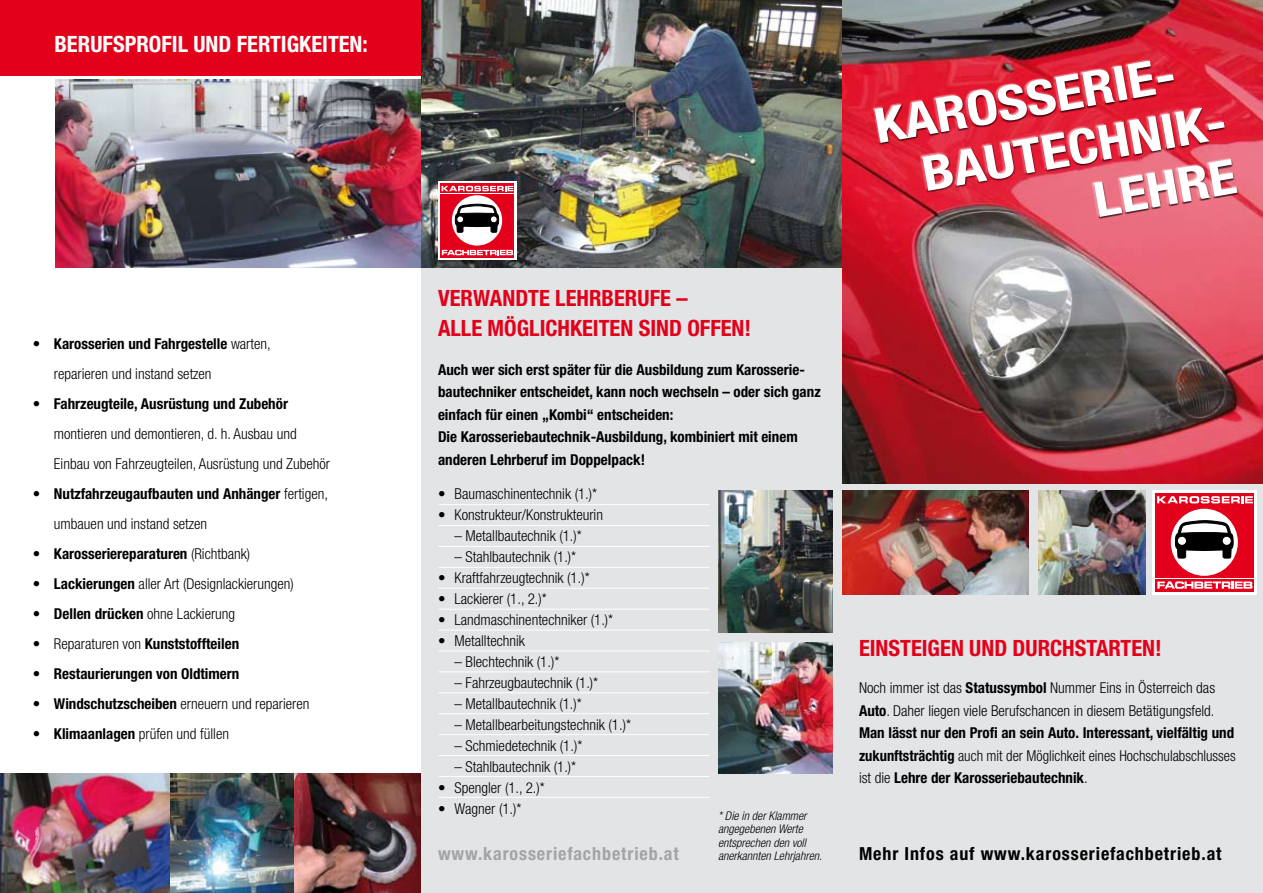
<style>
.page{position:relative;width:1263px;height:893px;background:#fff}
.page>*{position:absolute;margin:0;border:0;box-sizing:border-box;transform-origin:0 0}
.t1{font:700 condensed 48px/55.5px "Helvetica Neue";color:#fff;scale:1.18 1}
.t2{font:700 condensed 22.5px/30px "Helvetica Neue";color:#e2001a}
.t3{font:700 condensed 22.5px "Helvetica Neue";color:#fff}
.t4{font:700 condensed 18px "Helvetica Neue";letter-spacing:.05em;color:#000}
.t5{font:700 condensed 18px "Helvetica Neue";letter-spacing:.05em;color:#a3a4a6}
.t6{font:300 condensed 15px/30px "Helvetica Neue";color:#000}
.t7{font:700 condensed 15px/22.5px "Helvetica Neue";color:#000}
.t8{font:italic 300 condensed 12px/13.5px "Helvetica Neue";color:#000}
.s1{font-weight:700}
.s2{font-weight:300}
</style>
<div class="page">
<div style="left:842px;top:0;width:421px;height:893px;background:#e3e4e5"></div>
<img style="left:842px;top:0;width:421px;height:484px">
<img style="left:873px;top:49px;width:367px;height:206px">
<div style="left:1152px;top:490px;width:105px;height:105px;background:#fff"></div>
<svg style="left:1155px;top:493px;width:99px;height:99px"></svg>
<div style="left:1156px;top:579px;width:98px;height:13px;background:#e2001a"></div>
<svg style="left:1156px;top:493px;width:98px;height:13px"></svg>
<div style="left:1156px;top:507px;width:98px;height:71px;background:#e2001a"></div>
<div style="left:1171px;top:509px;width:67px;height:67px;background:#fff;border-radius:50%"></div>
<svg style="left:1175px;top:520px;width:58px;height:46px"></svg>
<svg style="left:1157px;top:496px;width:96px;height:7px"></svg>
<svg style="left:1157px;top:581px;width:95px;height:8px"></svg>
<img style="left:1038px;top:490px;width:107px;height:105px">
<img style="left:842px;top:490px;width:186px;height:105px">
<div style="left:421px;top:0;width:421px;height:893px;background:#e3e4e5"></div>
<img style="left:421px;top:0;width:421px;height:268px">
<img style="left:719px;top:490px;width:113px;height:143px">
<img style="left:719px;top:642px;width:113px;height:132px">
<svg style="left:438px;top:181px;width:78px;height:79px"></svg>
<svg style="left:440px;top:193px;width:74px;height:55px"></svg>
<svg style="left:440px;top:248px;width:74px;height:10px"></svg>
<svg style="left:440px;top:184px;width:74px;height:9px"></svg>
<div style="left:440px;top:194px;width:74px;height:53px;background:#e2001a"></div>
<svg style="left:452px;top:195px;width:50px;height:51px"></svg>
<svg style="left:455px;top:204px;width:44px;height:34px"></svg>
<svg style="left:442px;top:186px;width:71px;height:5px"></svg>
<svg style="left:442px;top:250px;width:71px;height:5px"></svg>
<div style="left:0;top:0;width:421px;height:76px;background:#e2001a"></div>
<img style="left:0;top:774px;width:170px;height:119px">
<img style="left:170px;top:774px;width:251px;height:119px">
<img style="left:56px;top:80px;width:365px;height:188px">
<hr style="left:438px;top:755px;width:271px;height:1px;background:#fff">
<hr style="left:438px;top:734px;width:271px;height:1px;background:#fff">
<hr style="left:438px;top:713px;width:271px;height:1px;background:#fff">
<hr style="left:438px;top:692px;width:271px;height:1px;background:#fff">
<hr style="left:438px;top:671px;width:271px;height:1px;background:#fff">
<hr style="left:438px;top:651px;width:271px;height:1px;background:#fff">
<hr style="left:438px;top:630px;width:271px;height:1px;background:#fff">
<hr style="left:438px;top:609px;width:271px;height:1px;background:#fff">
<hr style="left:438px;top:588px;width:271px;height:1px;background:#fff">
<hr style="left:438px;top:567px;width:271px;height:1px;background:#fff">
<hr style="left:438px;top:546px;width:271px;height:1px;background:#fff">
<hr style="left:438px;top:525px;width:271px;height:1px;background:#fff">
<hr style="left:438px;top:504px;width:271px;height:1px;background:#fff">
<hr style="left:438px;top:797px;width:271px;height:1px;background:#fff">
<hr style="left:438px;top:776px;width:271px;height:1px;background:#fff">
<h2 class="t3" style="left:54px;top:30px;width:315px">Berufsprofil und Fertigkeiten:</h2>
<p class="t6" style="left:54px;top:329px;width:218px;text-indent:-21px">• <span class="s1">Karosserien und Fahrgestelle</span> warten, reparieren und instand setzen</p>
<p class="t6" style="left:54px;top:389px;width:278px;text-indent:-21px">• <span class="s1">Fahrzeugteile, Ausrüstung und Zubehör </span>montieren und demontieren, d. h. Ausbau und<br>Einbau von Fahrzeugteilen, Ausrüstung und Zubehör</p>
<p class="t6" style="left:54px;top:479px;width:276px;text-indent:-21px">• <span class="s1">Nutzfahrzeugaufbauten und Anhänger</span> fertigen, umbauen und instand setzen</p>
<p class="t7" style="left:33px;top:542px;width:219px"><span class="s2">•</span> Karosseriereparaturen <span class="s2">(Richtbank)</span></p>
<p class="t6" style="left:33px;top:569px;width:262px">• <span class="s1">Lackierungen</span> aller Art (Designlackierungen)</p>
<p class="t6" style="left:33px;top:599px;width:204px">• <span class="s1">Dellen drücken</span> ohne Lackierung</p>
<p class="t7" style="left:33px;top:632px;width:208px"><span class="s2">• Reparaturen von</span> Kunststoffteilen</p>
<p class="t7" style="left:33px;top:662px;width:208px"><span class="s2">•</span> Restaurierungen von Oldtimern</p>
<p class="t6" style="left:33px;top:689px;width:278px">• <span class="s1">Windschutzscheiben</span> erneuern und reparieren</p>
<p class="t6" style="left:33px;top:719px;width:198px">• <span class="s1">Klimaanlagen</span> prüfen und füllen</p>
<h2 class="t2" style="left:438px;top:282px;width:262px">Verwandte Lehrberufe – alle Möglichkeiten sind offe</h2>
<h2 class="t2" style="left:732px;top:312px;width:21px">n!</h2>
<p class="t7" style="left:438px;top:358px;width:384px">Auch wer sich erst später für die Ausbildung zum Karosserie&shy;bautechniker entscheidet, kann noch wechseln – oder sich ganz einfach für einen „Kombi“ entscheiden:<br>Die Karosseriebautechnik-Ausbildung, kombiniert mit einem anderen Lehrberuf im Doppelpack!</p>
<p class="t6" style="left:438px;top:478px;width:161px">• Baumaschinentechnik (1.)*</p>
<p class="t6" style="left:438px;top:499px;width:167px">• Konstrukteur/Konstrukteurin</p>
<p class="t6" style="left:454px;top:520px;width:129px">– Metallbautechnik (1.)*</p>
<p class="t6" style="left:454px;top:541px;width:123px">– Stahlbautechnik (1.)*</p>
<p class="t6" style="left:438px;top:562px;width:153px">• Kraftfahrzeugtechnik (1.)*</p>
<p class="t6" style="left:438px;top:583px;width:110px">• Lackierer (1., 2.)*</p>
<p class="t6" style="left:438px;top:604px;width:177px">• Landmaschinentechniker (1.)*</p>
<p class="t6" style="left:438px;top:625px;width:88px">• Metalltechnik</p>
<p class="t6" style="left:454px;top:646px;width:106px">– Blechtechnik (1.)*</p>
<p class="t6" style="left:454px;top:667px;width:145px">– Fahrzeugbautechnik (1.)*</p>
<p class="t6" style="left:454px;top:688px;width:129px">– Metallbautechnik (1.)*</p>
<p class="t6" style="left:454px;top:709px;width:178px">– Metallbearbeitungstechnik (1.)*</p>
<p class="t6" style="left:454px;top:730px;width:129px">– Schmiedetechnik (1.)*</p>
<p class="t6" style="left:454px;top:751px;width:123px">– Stahlbautechnik (1.)*</p>
<p class="t6" style="left:438px;top:772px;width:108px">• Spengler (1., 2.)*</p>
<p class="t6" style="left:438px;top:793px;width:85px">• Wagner (1.)*</p>
<p class="t8" style="left:718px;top:808px;width:90px">* Die in der Klammer angegebenen Werte entsprechen den voll</p>
<p class="t5" style="left:438px;top:843px;width:242px">www.karosseriefachbetrieb.at</p>
<p class="t8" style="left:718px;top:849px;width:105px">anerkannten Lehrjahren.</p>
<h1 class="t1" style="left:908px;top:92px;width:230px;text-indent:-39px;rotate:-10deg">KAR OSS ERI E-<br>BAUT</h1>
<h1 class="t1" style="left:1080px;top:118px;width:126px;text-align:right;rotate:-10deg">K-<br>LEHR E</h1>
<h1 class="t1" style="left:1036px;top:126px;width:52px;rotate:-10deg">ECHNI</h1>
<h2 class="t2" style="left:859px;top:633px;width:304px">Einsteigen und durchstarten!</h2>
<p class="t6" style="left:859px;top:676px;width:378px;line-height:22.5px">Noch immer ist das <span class="s1">Statussymbol</span> Nummer Eins in Österreich das <span class="s1">Auto</span>. Daher liegen viele Berufschancen in diesem Betätigungsfeld.<br><span class="s1">Man lässt nur den Profi an sein Auto. Interessant, vielfältig und zukunftsträchtig</span> auch mit der Möglichkeit eines Hochschulabschlusses ist die <span class="s1">Lehre der Karosseriebautechnik</span>.</p>
<p class="t4" style="left:859px;top:843px;width:364px">Mehr Infos auf www.karosseriefachbetrieb.at</p>
</div>
